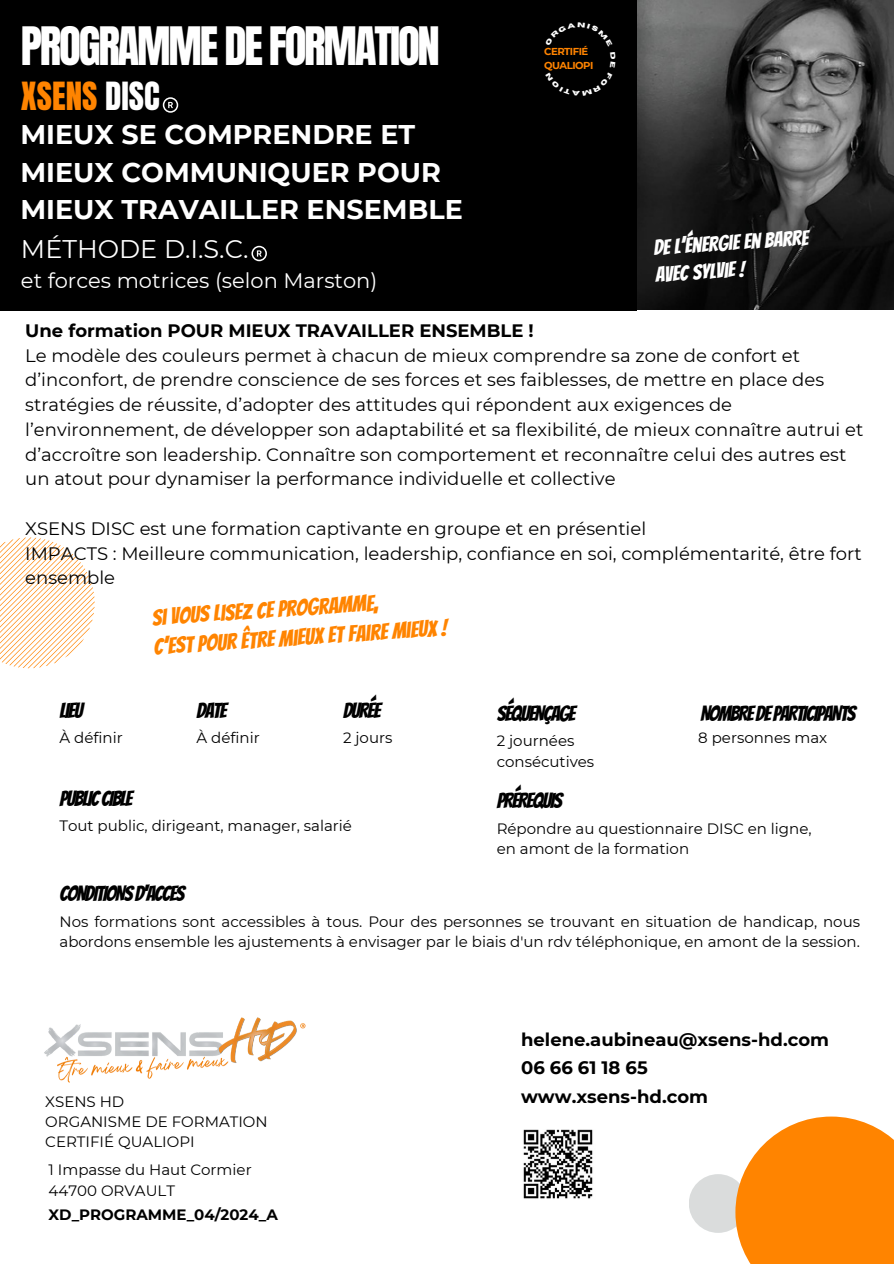
<style>
.page{position:relative;width:894px;height:1264px;background:#fff}
.page>*{position:absolute;margin:0;border:0;box-sizing:border-box;transform-origin:0 0}
.t1{font:45px "Anton";letter-spacing:-.05em;color:#fff}
.t2{font:33px "Anton";color:#ff8400}
.t3{font:700 27px/37.2px "Montserrat";color:#fff}
.t4{font:25.5px "Montserrat";color:#fff}
.t5{font:22.5px/29.4px "Bangers";color:#ff8400}
.t6{font:21px "Bangers";letter-spacing:-.05em;color:#000}
.t7{font:21px "Montserrat";color:#fff}
.t8{font:21px/26.8px "Bangers";color:#fff}
.t9{font:18px/24.8px "Montserrat";color:#000}
.t10{font:700 18px "Montserrat";color:#000}
.t11{font:15px/20.2px "Montserrat";color:#000}
.t12{font:700 15px "Montserrat";color:#000}
.t13{font:700 10.05px "Montserrat";letter-spacing:-.05em;color:#ff8400}
.s1{color:#fff}
</style>
<div class="page">
<img style="left:636px;top:0;width:257px;height:309px">
<svg style="left:0;top:537px;width:94px;height:131px"></svg>
<div style="left:688px;top:1174px;width:59px;height:58px;background:#dadcdc;border-radius:50%"></div>
<div style="left:735px;top:1116px;width:158px;height:147px;background:#ff8400"></div>
<div style="left:0;top:0;width:636px;height:310px;background:#000"></div>
<img style="left:44px;top:1017px;width:262px;height:66px">
<img style="left:523px;top:1129px;width:70px;height:70px">
<svg style="left:163px;top:97px;width:15px;height:16px"></svg>
<svg style="left:251px;top:246px;width:16px;height:15px"></svg>
<p class="t1" style="left:21px;top:14px;width:420px">PROGRAMME DE FORMATION</p>
<p class="t2" style="left:21px;top:72px;width:140px">XSENS <span class="s1">DISC</span></p>
<p class="t3" style="left:21px;top:116px;width:443px">MIEUX SE COMPRENDRE ET<br>MIEUX COMMUNIQUER POUR<br>MIEUX TRAVAILLER ENSEMBLE</p>
<p class="t4" style="left:21px;top:233px;width:229px">MÉTHODE D.I.S.C.</p>
<p class="t7" style="left:21px;top:268px;width:358px">et forces motrices (selon Marston)</p>
<p class="t13" style="left:544px;top:45px;width:46px">CERTIFIÉ</p>
<p class="t13" style="left:544px;top:59px;width:51px">QUALIOPI</p>
<h5 class="t8" style="left:652px;top:235px;width:156px;rotate:-4deg">de l’énergie en barre<br>Avec sylvie !</h5>
<p class="t10" style="left:25px;top:319px;width:510px">Une formation POUR MIEUX TRAVAILLER ENSEMBLE !</p>
<h3 class="t9" style="left:25px;top:343px;width:839px">Le modèle des couleurs permet à chacun de mieux comprendre sa zone de confort et d’inconfort, de prendre conscience de ses forces et ses faiblesses, de mettre en place des stratégies de réussite, d’adopter des attitudes qui répondent aux exigences de l’environnement, de développer son adaptabilité et sa flexibilité, de mieux connaître autrui et d’accroître son leadership. Connaître son comportement et reconnaître celui des autres est un atout pour dynamiser la performance individuelle et collective</h3>
<h5 class="t9" style="left:25px;top:516px;width:622px">XSENS DISC est une formation captivante en groupe et en présentiel</h5>
<p class="t9" style="left:25px;top:541px;width:837px">IMPACTS : Meilleure communication, leadership, confiance en soi, complémentarité, être fort ensemble</p>
<h2 class="t6" style="left:59px;top:699px;width:25px">Lieu</h2>
<p class="t11" style="left:59px;top:728px;width:65px">À définir</p>
<p class="t5" style="left:151px;top:603px;width:295px;rotate:-4deg">Si vous lisez ce programme,<br>c’est pour être mieux et faire mieux !</p>
<p class="t6" style="left:196px;top:699px;width:31px">DATE</p>
<p class="t11" style="left:196px;top:728px;width:65px">À définir</p>
<p class="t6" style="left:343px;top:699px;width:39px">DURÉE</p>
<p class="t11" style="left:343px;top:728px;width:51px">2 jours</p>
<p class="t6" style="left:59px;top:787px;width:74px">PUBLICCIBLE</p>
<h4 class="t11" style="left:59px;top:815px;width:294px">Tout public, dirigeant, manager, salarié</h4>
<p class="t6" style="left:496px;top:702px;width:80px">SÉQUENçAGE</p>
<h5 class="t11" style="left:496px;top:731px;width:99px">2 journées consécutives</h5>
<h5 class="t6" style="left:700px;top:702px;width:157px">NOMBREDEPARTICIPANTS</h5>
<p class="t11" style="left:698px;top:728px;width:130px">8 personnes max</p>
<p class="t6" style="left:496px;top:789px;width:67px">PRÉREQUIS</p>
<h4 class="t11" style="left:496px;top:818px;width:316px">Répondre au questionnaire DISC en ligne,</h4>
<p class="t11" style="left:496px;top:838px;width:194px">en amont de la formation</p>
<h5 class="t6" style="left:59px;top:882px;width:127px">CONDITIONSD'ACCES</h5>
<p class="t11" style="left:59px;top:911px;width:801px">Nos formations sont accessibles à tous. Pour des personnes se trouvant en situation de handicap, nous abordons ensemble les ajustements à envisager par le biais d'un rdv téléphonique, en amont de la session.</p>
<h4 class="t10" style="left:521px;top:1028px;width:309px">helene.aubineau@xsens-hd.com</h4>
<h4 class="t10" style="left:521px;top:1056px;width:128px">06 66 61 18 65</h4>
<p class="t11" style="left:45px;top:1091px;width:81px">XSENS HD</p>
<p class="t10" style="left:521px;top:1085px;width:188px">www.xsens-hd.com</p>
<p class="t11" style="left:45px;top:1111px;width:224px">ORGANISME DE FORMATION</p>
<h4 class="t11" style="left:45px;top:1131px;width:151px">CERTIFIÉ QUALIOPI</h4>
<p class="t11" style="left:49px;top:1159px;width:204px">1 Impasse du Haut Cormier</p>
<p class="t11" style="left:49px;top:1180px;width:128px">44700 ORVAULT</p>
<p class="t12" style="left:49px;top:1205px;width:231px">XD_PROGRAMME_04/2024_A</p>
</div>
